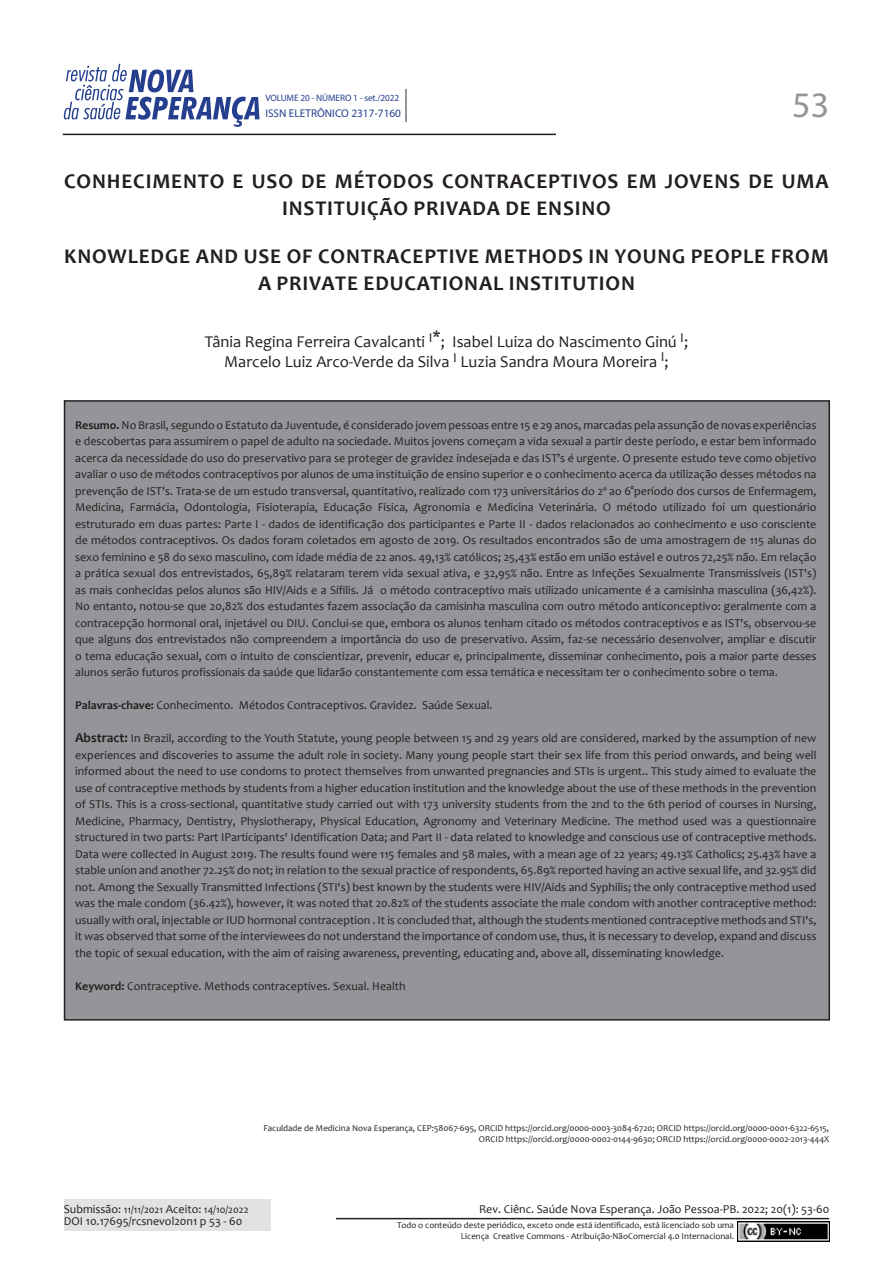
<style>
.page{position:relative;width:893px;height:1263px;background:#fff}
.page>*{position:absolute;margin:0;border:0;box-sizing:border-box;transform-origin:0 0}
.t1{font:36px "Myriad Pro";color:#939598}
.t2{font:700 21px/27px "Candara";letter-spacing:.04em;color:#231f20;text-align:center}
.t3{font:16.5px "Candara";color:#231f20}
.t4{font:12px/16.5px "Candara";color:#231f20;text-align:justify}
.t5{font:11.25px "Myriad Pro";color:#253f8e}
.t6{font:10.5px "Candara";color:#231f20}
.t7{font:9.3px "Myriad Pro";letter-spacing:-.01em;color:#253f8e}
.t8{font:9px/10.8px "Candara";color:#231f20;text-align:right}
.s1{font-weight:700}
.s2{font-weight:700;font-size:13.5px}
.s3{font-size:12px}
</style>
<div class="page">
<div style="left:65px;top:401px;width:764px;height:619px;background:#939598"></div>
<svg style="left:64px;top:64px;width:196px;height:63px"></svg>
<div style="left:64px;top:1199px;width:207px;height:32px;background:#e1e2e4"></div>
<hr style="left:405px;top:89px;width:2px;height:32px;background:#939598">
<img style="left:737px;top:1222px;width:92px;height:19px">
<hr style="left:336px;top:1218px;width:493px;height:1px;background:#231f20">
<hr style="left:63px;top:134px;width:493px;height:1px;background:#231f20">
<p class="t7" style="left:265px;top:92px;width:135px">VOLUME 20 - NÚMERO 1 - set./2022</p>
<p class="t5" style="left:265px;top:107px;width:137px">ISSN ELETRÔNICO 2317-7160</p>
<p class="t1" style="left:792px;top:83px;width:38px">53</p>
<p class="t2" style="left:64px;top:168px;width:766px">CONHECIMENTO E USO DE MÉTODOS CONTRACEPTIVOS EM JOVENS DE UMA<br>INSTITUIÇÃO PRIVADA DE ENSINO</p>
<p class="t2" style="left:64px;top:243px;width:766px">KNOWLEDGE AND USE OF CONTRACEPTIVE METHODS IN YOUNG PEOPLE FROM<br>A PRIVATE EDUCATIONAL INSTITUTION</p>
<p class="t3" style="left:205px;top:331px;width:485px">Tânia Regina Ferreira Cavalcanti <sup>I</sup>*; Isabel Luiza do Nascimento Ginú <sup>I</sup>;</p>
<p class="t3" style="left:224px;top:351px;width:446px">Marcelo Luiz Arco-Verde da Silva <sup>I</sup> Luzia Sandra Moura Moreira <sup>I</sup>;</p>
<p class="t4" style="left:75px;top:416px;width:743px"><span class="s1">Resumo.</span> No Brasil, segundo o Estatuto da Juventude, é considerado jovem pessoas entre 15 e 29 anos, marcadas pela assunção de novas experiências e descobertas para assumirem o papel de adulto na sociedade. Muitos jovens começam a vida sexual a partir deste período, e estar bem informado acerca da necessidade do uso do preservativo para se proteger de gravidez indesejada e das IST’s é urgente. O presente estudo teve como objetivo avaliar o uso de métodos contraceptivos por alunos de uma instituição de ensino superior e o conhecimento acerca da utilização desses métodos na prevenção de IST's. Trata-se de um estudo transversal, quantitativo, realizado com 173 universitários do 2º ao 6°período dos cursos de Enfermagem, Medicina, Farmácia, Odontologia, Fisioterapia, Educação Física, Agronomia e Medicina Veterinária. O método utilizado foi um questionário estruturado em duas partes: Parte I - dados de identificação dos participantes e Parte II - dados relacionados ao conhecimento e uso consciente de métodos contraceptivos. Os dados foram coletados em agosto de 2019. Os resultados encontrados são de uma amostragem de 115 alunas do sexo feminino e 58 do sexo masculino, com idade média de 22 anos. 49,13% católicos; 25,43% estão em união estável e outros 72,25% não. Em relação a prática sexual dos entrevistados, 65,89% relataram terem vida sexual ativa, e 32,95% não. Entre as Infeções Sexualmente Transmissíveis (IST's) as mais conhecidas pelos alunos são HIV/Aids e a Sífilis. Já o método contraceptivo mais utilizado unicamente é a camisinha masculina (36,42%).<br>No entanto, notou-se que 20,82% dos estudantes fazem associação da camisinha masculina com outro método anticonceptivo: geralmente com a contracepção hormonal oral, injetável ou DIU. Conclui-se que, embora os alunos tenham citado os métodos contraceptivos e as IST's, observou-se que alguns dos entrevistados não compreendem a importância do uso de preservativo. Assim, faz-se necessário desenvolver, ampliar e discutir o tema educação sexual, com o intuito de conscientizar, prevenir, educar e, principalmente, disseminar conhecimento, pois a maior parte desses alunos serão futuros profissionais da saúde que lidarão constantemente com essa temática e necessitam ter o conhecimento sobre o tema.</p>
<p class="t4" style="left:75px;top:697px;width:419px"><span class="s1">Palavras-chave:</span> Conhecimento. Métodos Contraceptivos. Gravidez. Saúde Sexual.</p>
<p class="t4" style="left:75px;top:730px;width:743px"><span class="s2">Abstract:</span> In Brazil, according to the Youth Statute, young people between 15 and 29 years old are considered, marked by the assumption of new experiences and discoveries to assume the adult role in society. Many young people start their sex life from this period onwards, and being well informed about the need to use condoms to protect themselves from unwanted pregnancies and STIs is urgent.. This study aimed to evaluate the use of contraceptive methods by students from a higher education institution and the knowledge about the use of these methods in the prevention of STIs. This is a cross-sectional, quantitative study carried out with 173 university students from the 2nd to the 6th period of courses in Nursing, Medicine, Pharmacy, Dentistry, Physiotherapy, Physical Education, Agronomy and Veterinary Medicine. The method used was a questionnaire structured in two parts: Part IParticipants' Identification Data; and Part II - data related to knowledge and conscious use of contraceptive methods.<br>Data were collected in August 2019. The results found were 115 females and 58 males, with a mean age of 22 years; 49.13% Catholics; 25.43% have a stable union and another 72.25% do not; in relation to the sexual practice of respondents, 65.89% reported having an active sexual life, and 32.95% did not. Among the Sexually Transmitted Infections (STI's) best known by the students were HIV/Aids and Syphilis; the only contraceptive method used was the male condom (36.42%), however, it was noted that 20.82% of the students associate the male condom with another contraceptive method: usually with oral, injectable or IUD hormonal contraception . It is concluded that, although the students mentioned contraceptive methods and STI's, it was observed that some of the interviewees do not understand the importance of condom use, thus, it is necessary to develop, expand and discuss the topic of sexual education, with the aim of raising awareness, preventing, educating and, above all, disseminating knowledge.</p>
<p class="t4" style="left:75px;top:977px;width:332px"><span class="s1">Keyword:</span> Contraceptive. Methods contraceptives. Sexual. Health</p>
<p class="t8" style="left:263px;top:1122px;width:567px">Faculdade de Medicina Nova Esperança, CEP:58067-695, ORCID https://orcid.org/0000-0003-3084-6720; ORCID https://orcid.org/0000-0001-6322-6515,<br>ORCID https://orcid.org/0000-0002-0144-9630; ORCID https://orcid.org/0000-0002-2013-444X</p>
<p class="t6" style="left:64px;top:1203px;width:186px"><span class="s3">Submissão:</span> 11/11/2021 <span class="s3">Aceito:</span> 14/10/2022</p>
<p class="t4" style="left:64px;top:1213px;width:180px">DOI 10.17695/rcsnevol20n1 p 53 - 60</p>
<p class="t4" style="left:479px;top:1200px;width:352px">Rev. Ciênc. Saúde Nova Esperança. João Pessoa-PB. 2022; 20(1): 53-60</p>
<p class="t8" style="left:397px;top:1220px;width:338px">Todo o conteúdo deste periódico, exceto onde está identificado, está licenciado sob uma</p>
<p class="t8" style="left:461px;top:1231px;width:275px">Licença Creative Commons - Atribuição-NãoComercial 4.0 Internacional.</p>
</div>
